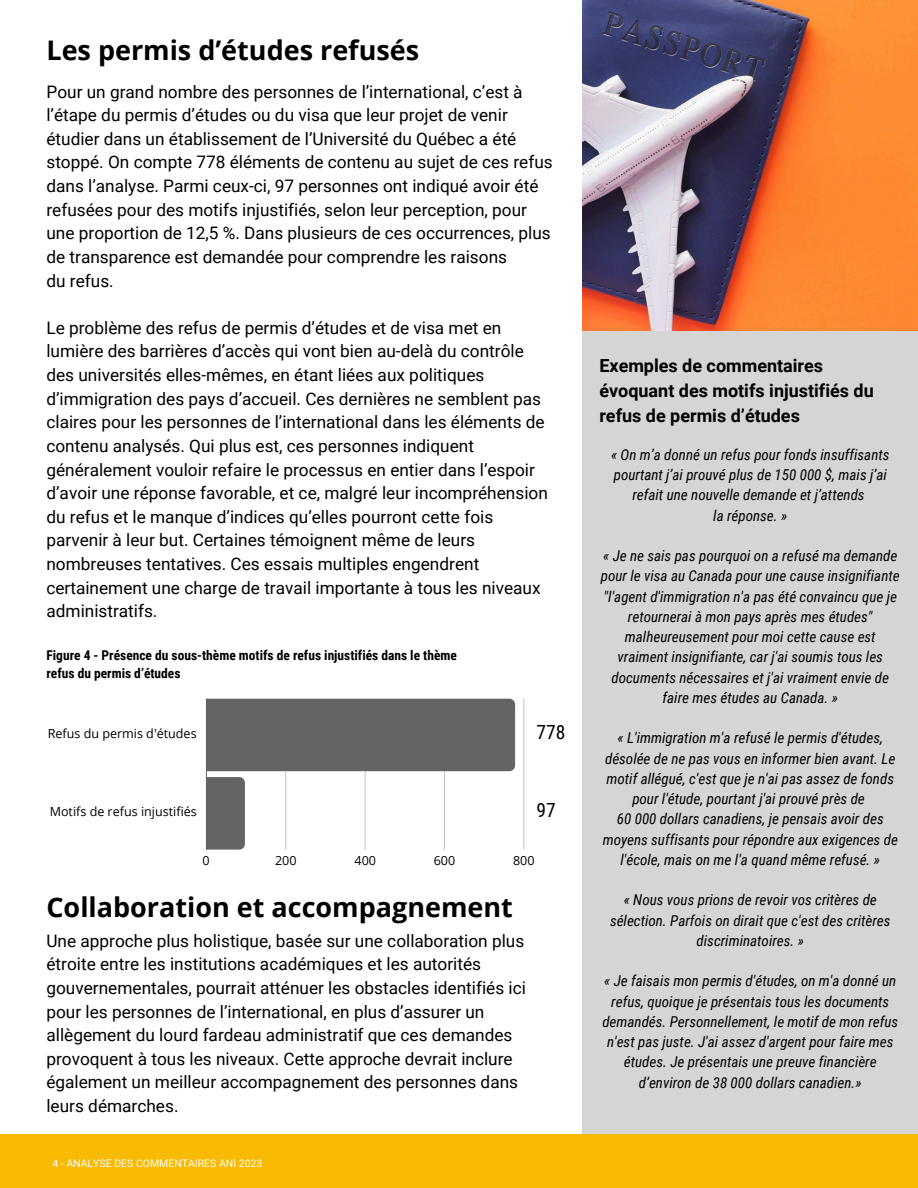
<style>
.page{position:relative;width:918px;height:1188px;background:#fff}
.page>*{position:absolute;margin:0;border:0;box-sizing:border-box;transform-origin:0 0}
.t1{font:700 27px "Open Sans";color:#000}
.t2{font:19.5px "Roboto Condensed";color:#000}
.t3{font:700 18px/24.8px "Roboto";color:#000}
.t4{font:17.25px/23.7px "Roboto";color:#000}
.t5{font:italic 15px/20.2px "Roboto Condensed";color:#000;text-align:center}
.t6{font:700 13.5px/18px "Roboto Condensed";color:#000}
.t7{font:12.6px "Open Sans";color:#000}
.t8{font:10.5px "Roboto";color:#fffdf7}
</style>
<div class="page">
<img style="left:583px;top:0;width:335px;height:332px">
<div style="left:583px;top:332px;width:335px;height:802px;background:#d5d5d4"></div>
<div style="left:0;top:1134px;width:918px;height:54px;background:#f9ba04"></div>
<hr style="left:206px;top:699px;width:1px;height:151px;background:#727272">
<hr style="left:286px;top:699px;width:1px;height:151px;background:#eee">
<hr style="left:365px;top:699px;width:1px;height:151px;background:#d7d7d7">
<hr style="left:444px;top:699px;width:1px;height:151px;background:#c1c1c1">
<hr style="left:524px;top:699px;width:1px;height:151px;background:#eaeaea">
<div style="left:206px;top:699px;width:309px;height:72px;background:#656366"></div>
<div style="left:206px;top:777px;width:39px;height:73px;background:#656366"></div>
<p class="t1" style="left:46px;top:31px;width:374px">Les permis d’études refusés</p>
<h5 class="t4" style="left:46px;top:80px;width:508px">Pour un grand nombre des personnes de l’international, c’est à l’étape du permis d’études ou du visa que leur projet de venir étudier dans un établissement de l’Université du Québec a été stoppé. On compte 778 éléments de contenu au sujet de ces refus dans l’analyse. Parmi ceux-ci, 97 personnes ont indiqué avoir été refusées pour des motifs injustifiés, selon leur perception, pour une proportion de 12,5 %. Dans plusieurs de ces occurrences, plus de transparence est demandée pour comprendre les raisons<br>du refus.</h5>
<h3 class="t4" style="left:46px;top:316px;width:503px">Le problème des refus de permis d’études et de visa met en lumière des barrières d’accès qui vont bien au-delà du contrôle des universités elles-mêmes, en étant liées aux politiques d’immigration des pays d’accueil. Ces dernières ne semblent pas claires pour les personnes de l’international dans les éléments de contenu analysés. Qui plus est, ces personnes indiquent généralement vouloir refaire le processus en entier dans l’espoir d’avoir une réponse favorable, et ce, malgré leur incompréhension du refus et le manque d’indices qu’elles pourront cette fois parvenir à leur but. Certaines témoignent même de leurs nombreuses tentatives. Ces essais multiples engendrent certainement une charge de travail importante à tous les niveaux administratifs.</h3>
<h1 class="t6" style="left:46px;top:646px;width:412px">Figure 4 - Présence du sous-thème motifs de refus injustifiés dans le thème refus du permis d’études</h1>
<p class="t7" style="left:48px;top:725px;width:150px">Refus du permis d'études</p>
<p class="t7" style="left:50px;top:803px;width:149px">Motifs de refus injustifi és</p>
<h4 class="t2" style="left:537px;top:721px;width:30px">778</h4>
<p class="t2" style="left:537px;top:799px;width:21px">97</p>
<p class="t7" style="left:203px;top:852px;width:9px">0</p>
<p class="t7" style="left:275px;top:852px;width:23px">200</p>
<p class="t7" style="left:355px;top:852px;width:23px">400</p>
<p class="t7" style="left:434px;top:852px;width:23px">600</p>
<p class="t7" style="left:513px;top:852px;width:23px">800</p>
<p class="t1" style="left:46px;top:888px;width:468px">Collaboration et accompagnement</p>
<h4 class="t4" style="left:46px;top:929px;width:481px">Une approche plus holistique, basée sur une collaboration plus étroite entre les institutions académiques et les autorités gouvernementales, pourrait atténuer les obstacles identifiés ici pour les personnes de l’international, en plus d’assurer un allègement du lourd fardeau administratif que ces demandes provoquent à tous les niveaux. Cette approche devrait inclure également un meilleur accompagnement des personnes dans leurs démarches.</h4>
<h1 class="t8" style="left:46px;top:1157px;width:224px">2 - ANALYSE DES COMMENTAIRES ICOPE 2022</h1>
<h6 class="t8" style="left:53px;top:1157px;width:211px">4 - ANALYSE DES COMMENTAIRES ANI 2023</h6>
<h4 class="t3" style="left:599px;top:354px;width:276px">Exemples de commentaires évoquant des motifs injustifiés du refus de permis d’études</h4>
<h2 class="t5" style="left:611px;top:445px;width:280px">« On m’a donné un refus pour fonds insuffisants pourtant j’ai prouvé plus de 150 000 $, mais j’ai refait une nouvelle demande et j’attends<br>la réponse. »</h2>
<h6 class="t5" style="left:601px;top:546px;width:300px">« Je ne sais pas pourquoi on a refusé ma demande pour le visa au Canada pour une cause insignifiante "l'agent d'immigration n'a pas été convaincu que je retournerai à mon pays après mes études" malheureusement pour moi cette cause est vraiment insignifiante, car j'ai soumis tous les documents nécessaires et j'ai vraiment envie de faire mes études au Canada. »</h6>
<h6 class="t5" style="left:603px;top:728px;width:297px">« L'immigration m'a refusé le permis d'études, désolée de ne pas vous en informer bien avant. Le motif allégué, c'est que je n'ai pas assez de fonds pour l'étude, pourtant j'ai prouvé près de<br>60 000 dollars canadiens, je pensais avoir des moyens suffisants pour répondre aux exigences de l'école, mais on me l'a quand même refusé. »</h6>
<h6 class="t5" style="left:610px;top:890px;width:282px">« Nous vous prions de revoir vos critères de sélection. Parfois on dirait que c'est des critères discriminatoires. »</h6>
<h6 class="t5" style="left:602px;top:971px;width:297px">« Je faisais mon permis d'études, on m'a donné un refus, quoique je présentais tous les documents demandés. Personnellement, le motif de mon refus n'est pas juste. J'ai assez d'argent pour faire mes études. Je présentais une preuve financière d’environ de 38 000 dollars canadien.»</h6>
</div>
